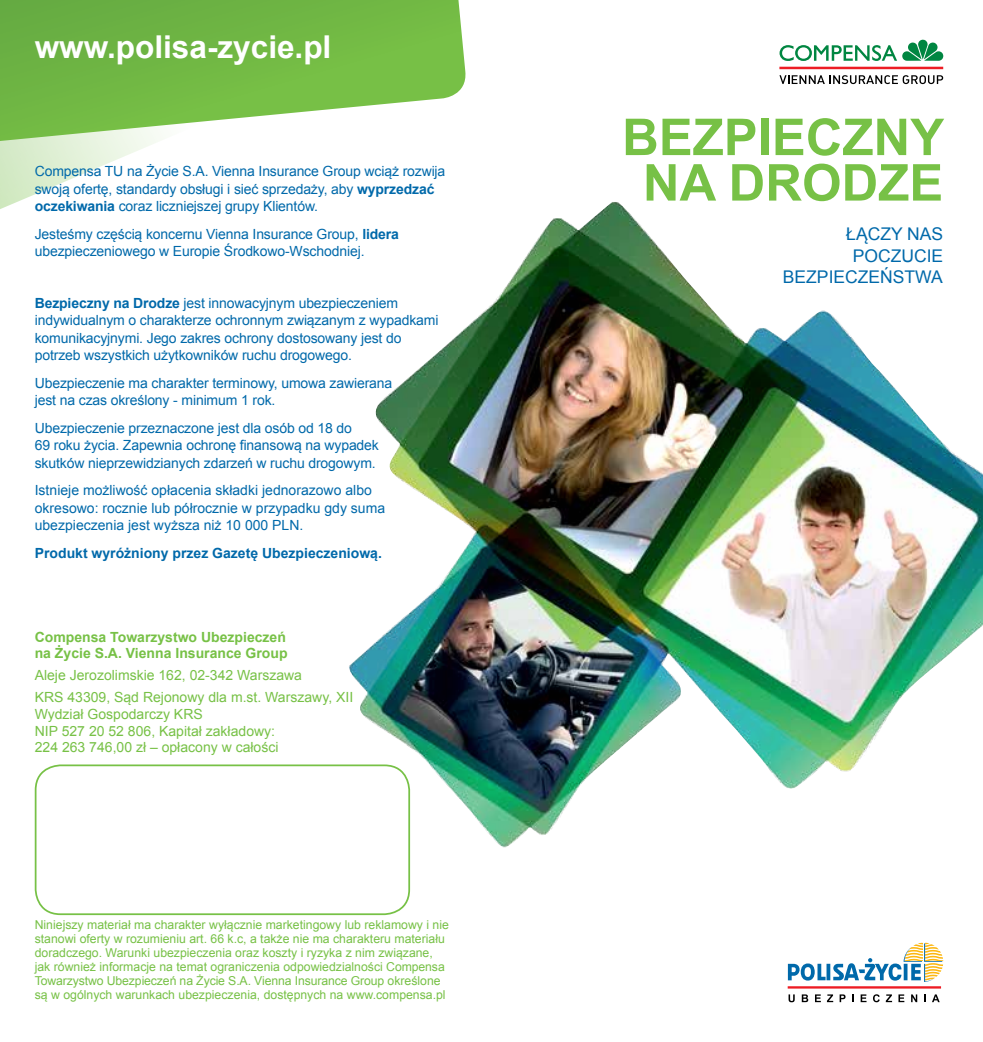
<style>
.page{position:relative;width:983px;height:1042px;background:#fff}
.page>*{position:absolute;margin:0;border:0;box-sizing:border-box;transform-origin:0 0}
.t1{font:700 50.75px/45.5px "Arial";color:#77c146;text-align:center}
.t2{font:700 31.5px "Arial";color:#fff}
.t3{font:17.5px/21px "Arial";color:#0069aa;text-align:right}
.t4{font:14px/17.5px "Arial";letter-spacing:-.01em;color:#0069aa}
.t5{font:14px/16.8px "Arial";color:#77c146}
.t6{font:700 14px/16.8px "Arial";color:#77c146}
.t7{font:700 14px "Arial";color:#0069aa}
.t8{font:12.25px/14px "Arial";color:#77c146}
.s1{font-weight:700}
</style>
<div class="page">
<img style="left:349px;top:202px;width:633px;height:645px">
<hr style="left:779px;top:67px;width:163px;height:2px;background:#ed1d24">
<svg style="left:779px;top:75px;width:163px;height:9px"></svg>
<svg style="left:779px;top:45px;width:117px;height:16px"></svg>
<svg style="left:902px;top:39px;width:41px;height:22px"></svg>
<hr style="left:787px;top:986px;width:153px;height:2px;background:#ed1b23">
<svg style="left:787px;top:942px;width:156px;height:40px"></svg>
<svg style="left:788px;top:994px;width:6px;height:8px"></svg>
<svg style="left:801px;top:994px;width:7px;height:8px"></svg>
<svg style="left:815px;top:994px;width:5px;height:8px"></svg>
<svg style="left:826px;top:994px;width:7px;height:8px"></svg>
<svg style="left:839px;top:994px;width:6px;height:8px"></svg>
<svg style="left:860px;top:994px;width:6px;height:8px"></svg>
<svg style="left:873px;top:994px;width:6px;height:8px"></svg>
<svg style="left:885px;top:994px;width:6px;height:8px"></svg>
<svg style="left:898px;top:994px;width:6px;height:8px"></svg>
<svg style="left:911px;top:994px;width:6px;height:8px"></svg>
<svg style="left:932px;top:994px;width:7px;height:8px"></svg>
<svg style="left:0;top:141px;width:158px;height:68px"></svg>
<svg style="left:0;top:0;width:466px;height:141px;background:#87c362"></svg>
<div style="left:35px;top:764px;width:375px;height:151px;border:2px solid #77c146;border-radius:25px"></div>
<h2 class="t2" style="left:35px;top:26px;width:298px">www.polisa-zycie.pl</h2>
<p class="t4" style="left:35px;top:163px;width:412px">Compensa TU na Życie S.A. Vienna I nsurance Group wciąż rozwija swoją ofertę, standardy obsługi i sieć sprzedaży, aby <span class="s1">wyprzedzać oczekiwania</span> coraz liczniejszej grupy Klientów.</p>
<p class="t4" style="left:35px;top:225px;width:365px">Jesteśmy częścią koncernu Vienna I nsurance Group, <span class="s1">lidera </span>ubezpieczeniowego w Europie Środkowo-Wschodniej.</p>
<p class="t4" style="left:35px;top:294px;width:405px"><span class="s1">Bezpieczny na Drodze</span> jest innowacyjnym ubezpieczeniem indywidualnym o charakterze ochronnym związanym z wypadkami komunikacyjnymi. Jego zakres ochrony dostosowany jest do potrzeb wszystkich użytkowników ruchu drogowego.</p>
<p class="t4" style="left:35px;top:374px;width:359px">U bezpieczenie ma charakter terminowy, umowa zawierana jest na czas określony - minimum 1 rok.</p>
<p class="t4" style="left:35px;top:419px;width:345px">U bezpieczenie przeznaczone jest dla osób od 18 do<br>69 roku życia. Zapewnia ochronę finansową na wypadek skutków nieprzewidzianych zdarzeń w ruchu drogowym.</p>
<p class="t4" style="left:35px;top:482px;width:352px">I stnieje możliwość opłacenia składki jednorazowo albo okresowo: rocznie lub półrocznie w przypadku gdy suma ubezpieczenia jest wyższa niż 10 000 PLN .</p>
<p class="t7" style="left:35px;top:543px;width:348px">Produkt wyróżniony przez Gazetę Ubezpieczeniową.</p>
<p class="t6" style="left:35px;top:629px;width:254px">Compensa Towarzystwo Ubezpieczeń na Życie S.A. Vienna Insurance Group</p>
<p class="t5" style="left:35px;top:664px;width:315px;line-height:21.7px">Aleje Jerozolimskie 162, 02-342 Warszawa<br>KRS 43309, Sąd Rejonowy dla m.st. Warszawy, XII</p>
<p class="t5" style="left:35px;top:705px;width:168px">Wydział Gospodarczy KRS<br>NIP</p>
<p class="t5" style="left:35px;top:722px;width:245px;text-align:right">527 20 52 806, Kapitał zakładowy:<br>224 263 746,00 zł ‒ opłacony w całości</p>
<p class="t8" style="left:35px;top:918px;width:415px">N iniejszy materiał ma charakter wyłącznie marketingowy lub reklamowy i nie stanowi oferty w rozumieniu art. 66 k.c, a także nie ma charakteru materiału doradczego. Warunki ubezpieczenia oraz koszty i ryzyka z nim związane, jak również informacje na temat ograniczenia odpowiedzialności Compensa Towarzystwo U bezpieczeń na Życie S.A. Vienna I nsurance Group określone są w ogólnych warunkach ubezpieczenia, dostępnych na www.compensa.pl</p>
<h1 class="t1" style="left:622px;top:116px;width:323px">Bezpieczny na drodze</h1>
<p class="t3" style="left:782px;top:224px;width:162px">Łączy nas poczucie bezpieczeństwa</p>
</div>
